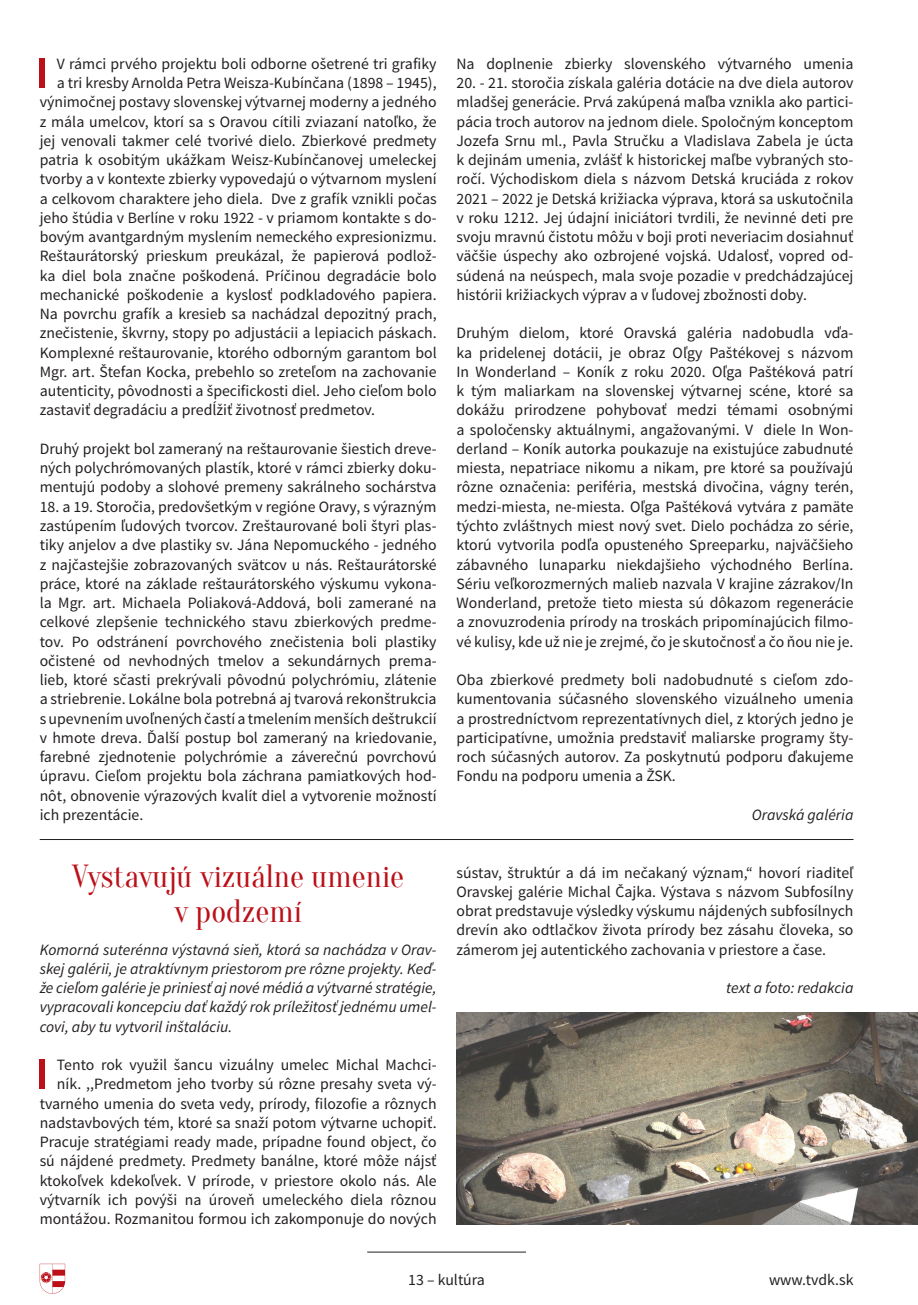
<style>
.page{position:relative;width:918px;height:1305px;background:#fff}
.page>*{position:absolute;margin:0;border:0;box-sizing:border-box;transform-origin:0 0}
.prvý_odstavec_s_inic{font:45.5px "Source Sans Pro";color:#bb1018;scale:1.4 1}
.malý_nadpis__červený{font:31.5px/35px "Oranienbaum";color:#bb1018;text-align:center}
.prvý_odstavec_s_inic-2{font:15.75px/19.2px "Source Sans Pro";color:#231f20;text-align:justify}
.malý_perex{font:italic 15.75px/19.2px "Source Sans Pro";color:#231f20;text-align:justify}
.meno_autora__pokrač{font:italic 15.75px "Source Sans Pro";color:#231f20}
</style>
<div class="page">
<svg style="left:40px;top:1263px;width:25px;height:30px"></svg>
<hr style="left:367px;top:1251px;width:159px;height:1px;background:#231f20">
<img style="left:456px;top:1012px;width:462px;height:212px">
<hr style="left:40px;top:839px;width:813px;height:1px;background:#231f20">
<p class="prvý_odstavec_s_inic" style="left:34px;top:45px;width:13px">I</p>
<p class="prvý_odstavec_s_inic-2" style="left:57px;top:54px;width:381px">V rámci prvého projektu boli odborne ošetrené tri grafiky</p>
<p class="prvý_odstavec_s_inic-2" style="left:57px;top:74px;width:381px">a tri kresby Arnolda Petra Weisza-Kubínčana (1898 – 1945),</p>
<p class="prvý_odstavec_s_inic-2" style="left:40px;top:93px;width:398px">výnimočnej postavy slovenskej výtvarnej moderny a jedného</p>
<p class="prvý_odstavec_s_inic-2" style="left:40px;top:112px;width:398px">z mála umelcov, ktorí sa s Oravou cítili zviazaní natoľko, že</p>
<p class="prvý_odstavec_s_inic-2" style="left:40px;top:131px;width:398px">jej venovali takmer celé tvorivé dielo. Zbierkové predmety</p>
<p class="prvý_odstavec_s_inic-2" style="left:40px;top:151px;width:398px">patria k osobitým ukážkam Weisz-Kubínčanovej umeleckej</p>
<p class="prvý_odstavec_s_inic-2" style="left:40px;top:170px;width:398px">tvorby a v kontexte zbierky vypovedajú o výtvarnom myslení</p>
<p class="prvý_odstavec_s_inic-2" style="left:40px;top:189px;width:398px">a celkovom charaktere jeho diela. Dve z grafík vznikli počas</p>
<p class="prvý_odstavec_s_inic-2" style="left:40px;top:208px;width:398px">jeho štúdia v Berlíne v roku 1922 - v priamom kontakte s do-</p>
<p class="prvý_odstavec_s_inic-2" style="left:40px;top:228px;width:398px">bovým avantgardným myslením nemeckého expresionizmu.</p>
<p class="prvý_odstavec_s_inic-2" style="left:40px;top:247px;width:398px">Reštaurátorský prieskum preukázal, že papierová podlož-</p>
<p class="prvý_odstavec_s_inic-2" style="left:40px;top:266px;width:398px">ka diel bola značne poškodená. Príčinou degradácie bolo</p>
<p class="prvý_odstavec_s_inic-2" style="left:40px;top:285px;width:398px">mechanické poškodenie a kyslosť podkladového papiera.</p>
<p class="prvý_odstavec_s_inic-2" style="left:40px;top:305px;width:398px">Na povrchu grafík a kresieb sa nachádzal depozitný prach,</p>
<p class="prvý_odstavec_s_inic-2" style="left:40px;top:324px;width:398px">znečistenie, škvrny, stopy po adjustácii a lepiacich páskach.</p>
<p class="prvý_odstavec_s_inic-2" style="left:40px;top:343px;width:398px">Komplexné reštaurovanie, ktorého odborným garantom bol</p>
<p class="prvý_odstavec_s_inic-2" style="left:40px;top:362px;width:398px">Mgr. art. Štefan Kocka, prebehlo so zreteľom na zachovanie</p>
<p class="prvý_odstavec_s_inic-2" style="left:40px;top:382px;width:398px">autenticity, pôvodnosti a špecifickosti diel. Jeho cieľom bolo</p>
<p class="prvý_odstavec_s_inic-2" style="left:40px;top:401px;width:337px">zastaviť degradáciu a predĺžiť životnosť predmetov.</p>
<p class="prvý_odstavec_s_inic-2" style="left:40px;top:439px;width:398px">Druhý projekt bol zameraný na reštaurovanie šiestich dreve&shy;ných polychrómovaných plastík, ktoré v rámci zbierky doku&shy;mentujú podoby a slohové premeny sakrálneho sochárstva</p>
<p class="prvý_odstavec_s_inic-2" style="left:40px;top:497px;width:398px">18. a 19. Storočia, predovšetkým v regióne Oravy, s výrazným zastúpením ľudových tvorcov. Zreštaurované boli štyri plas&shy;tiky anjelov a dve plastiky sv. Jána Nepomuckého - jedného z najčastejšie zobrazovaných svätcov u nás. Reštaurátorské práce, ktoré na základe reštaurátorského výskumu vykona&shy;la Mgr. art. Michaela Poliaková-Addová, boli zamerané na celkové zlepšenie technického stavu zbierkových predme&shy;tov. Po odstránení povrchového znečistenia boli plastiky očistené od nevhodných tmelov a sekundárnych prema&shy;lieb, ktoré sčasti prekrývali pôvodnú polychrómiu, zlátenie a striebrenie. Lokálne bola potrebná aj tvarová rekonštrukcia s upevnením uvoľnených častí a tmelením menších deštrukcií v hmote dreva. Ďalší postup bol zameraný na kriedovanie, farebné zjednotenie polychrómie a záverečnú povrchovú úpravu. Cieľom projektu bola záchrana pamiatkových hod&shy;nôt, obnovenie výrazových kvalít diel a vytvorenie možností ich prezentácie.</p>
<p class="malý_nadpis__červený" style="left:72px;top:859px;width:334px">Vystavujú vizuálne umenie v podzemí</p>
<p class="malý_perex" style="left:40px;top:940px;width:398px">Komorná suterénna výstavná sieň, ktorá sa nachádza v Orav&shy;skej galérii, je atraktívnym priestorom pre rôzne projekty. Keď&shy;že cieľom galérie je priniesť aj nové médiá a výtvarné stratégie, vypracovali koncepciu dať každý rok príležitosť jednému umel&shy;covi, aby tu vytvoril inštaláciu.</p>
<p class="prvý_odstavec_s_inic" style="left:34px;top:1046px;width:13px">I</p>
<p class="prvý_odstavec_s_inic-2" style="left:40px;top:1055px;width:398px;text-align:right">Tento rok využil šancu vizuálny umelec Michal Machci&shy;ník. ,,Predmetom jeho tvorby sú rôzne presahy sveta vý&shy;tvarného umenia do sveta vedy, prírody, filozofie a rôznych nadstavbových tém, ktoré sa snaží potom výtvarne uchopiť.<br>Pracuje stratégiami ready made, prípadne found object, čo sú nájdené predmety. Predmety banálne, ktoré môže nájsť ktokoľvek kdekoľvek. V prírode, v priestore okolo nás. Ale výtvarník ich povýši na úroveň umeleckého diela rôznou montážou. Rozmanitou formou ich zakomponuje do nových</p>
<p class="prvý_odstavec_s_inic-2" style="left:456px;top:54px;width:398px">Na doplnenie zbierky slovenského výtvarného umenia</p>
<p class="prvý_odstavec_s_inic-2" style="left:456px;top:74px;width:398px">20. - 21. storočia získala galéria dotácie na dve diela autorov mladšej generácie. Prvá zakúpená maľba vznikla ako partici&shy;pácia troch autorov na jednom diele. Spoločným konceptom Jozefa Srnu ml., Pavla Stručku a Vladislava Zabela je úcta k dejinám umenia, zvlášť k historickej maľbe vybraných sto&shy;ročí. Východiskom diela s názvom Detská kruciáda z rokov 2021 – 2022 je Detská križiacka výprava, ktorá sa uskutočnila v roku 1212. Jej údajní iniciátori tvrdili, že nevinné deti pre svoju mravnú čistotu môžu v boji proti neveriacim dosiahnuť väčšie úspechy ako ozbrojené vojská. Udalosť, vopred od&shy;súdená na neúspech, mala svoje pozadie v predchádzajúcej histórii križiackych výprav a v ľudovej zbožnosti doby.</p>
<p class="prvý_odstavec_s_inic-2" style="left:456px;top:324px;width:398px">Druhým dielom, ktoré Oravská galéria nadobudla vďa&shy;ka pridelenej dotácii, je obraz Oľgy Paštékovej s názvom In Wonderland – Koník z roku 2020. Oľga Paštéková patrí k tým maliarkam na slovenskej výtvarnej scéne, ktoré sa dokážu prirodzene pohybovať medzi témami osobnými a spoločensky aktuálnymi, angažovanými. V diele In Won&shy;derland – Koník autorka poukazuje na existujúce zabudnuté miesta, nepatriace nikomu a nikam, pre ktoré sa používajú rôzne označenia: periféria, mestská divočina, vágny terén, medzi-miesta, ne-miesta. Oľga Paštéková vytvára z pamäte týchto zvláštnych miest nový svet. Dielo pochádza zo série, ktorú vytvorila podľa opusteného Spreeparku, najväčšieho zábavného lunaparku niekdajšieho východného Berlína.<br>Sériu veľkorozmerných malieb nazvala V krajine zázrakov/In Wonderland, pretože tieto miesta sú dôkazom regenerácie a znovuzrodenia prírody na troskách pripomínajúcich filmo&shy;vé kulisy, kde už nie je zrejmé, čo je skutočnosť a čo ňou nie je.</p>
<p class="prvý_odstavec_s_inic-2" style="left:456px;top:670px;width:398px">Oba zbierkové predmety boli nadobudnuté s cieľom zdo&shy;kumentovania súčasného slovenského vizuálneho umenia a prostredníctvom reprezentatívnych diel, z ktorých jedno je participatívne, umožnia predstaviť maliarske programy šty&shy;roch súčasných autorov. Za poskytnutú podporu ďakujeme Fondu na podporu umenia a ŽSK.</p>
<p class="meno_autora__pokrač" style="left:752px;top:805px;width:103px">Oravská galéria</p>
<p class="prvý_odstavec_s_inic-2" style="left:456px;top:863px;width:398px">sústav, štruktúr a dá im nečakaný význam,“ hovorí riaditeľ Oravskej galérie Michal Čajka. Výstava s názvom Subfosílny obrat predstavuje výsledky výskumu nájdených subfosílnych drevín ako odtlačkov života prírody bez zásahu človeka, so zámerom jej autentického zachovania v priestore a čase.</p>
<p class="meno_autora__pokrač" style="left:726px;top:978px;width:129px">text a foto: redakcia</p>
<p class="prvý_odstavec_s_inic-2" style="left:408px;top:1270px;width:78px">13 – kultúra</p>
<p class="prvý_odstavec_s_inic-2" style="left:769px;top:1270px;width:86px">www.tvdk.sk</p>
</div>
